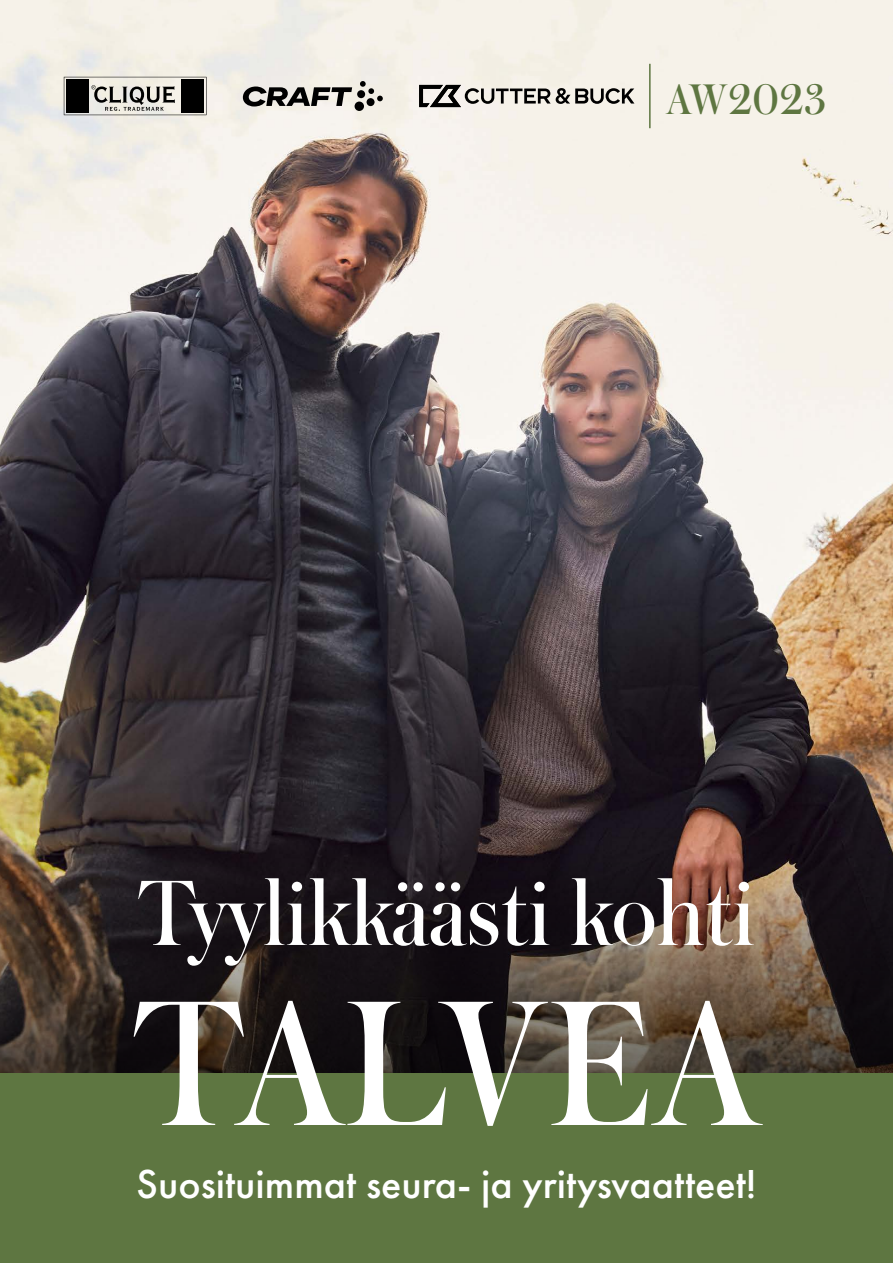
<style>
.page{position:relative;width:893px;height:1263px;background:#fff}
.page>*{position:absolute;margin:0;border:0;box-sizing:border-box;transform-origin:0 0}
.t1{font:187.5px "Austin";letter-spacing:.015em;color:#fff}
.t2{font:97.5px "Austin";color:#fff}
.t3{font:45px "Austin";letter-spacing:.015em;color:#5e7641}
.t4{font:500 42px "Futura PT";color:#fff}
</style>
<div class="page">
<img style="left:0;top:0;width:893px;height:850px">
<svg style="left:0;top:850px;width:893px;height:224px;background:#352a26"></svg>
<div style="left:0;top:1074px;width:893px;height:189px;background:#5e7641"></div>
<hr style="left:649px;top:64px;width:2px;height:64px;background:#5e7641">
<svg style="left:64px;top:77px;width:143px;height:38px;background:#8a8883"></svg>
<svg style="left:243px;top:81px;width:140px;height:30px;background:#a5a29d"></svg>
<svg style="left:419px;top:85px;width:215px;height:22px;background:#a3a09b"></svg>
<p class="t3" style="left:666px;top:68px;width:162px">AW2023</p>
<h2 class="t2" style="left:138px;top:847px;width:619px">Tyylikkäästi kohti</h2>
<h1 class="t1" style="left:133px;top:936px;width:628px">TALVEA</h1>
<p class="t4" style="left:136px;top:1159px;width:622px">Suosituimmat seura- ja yritysvaatteet!</p>
</div>
